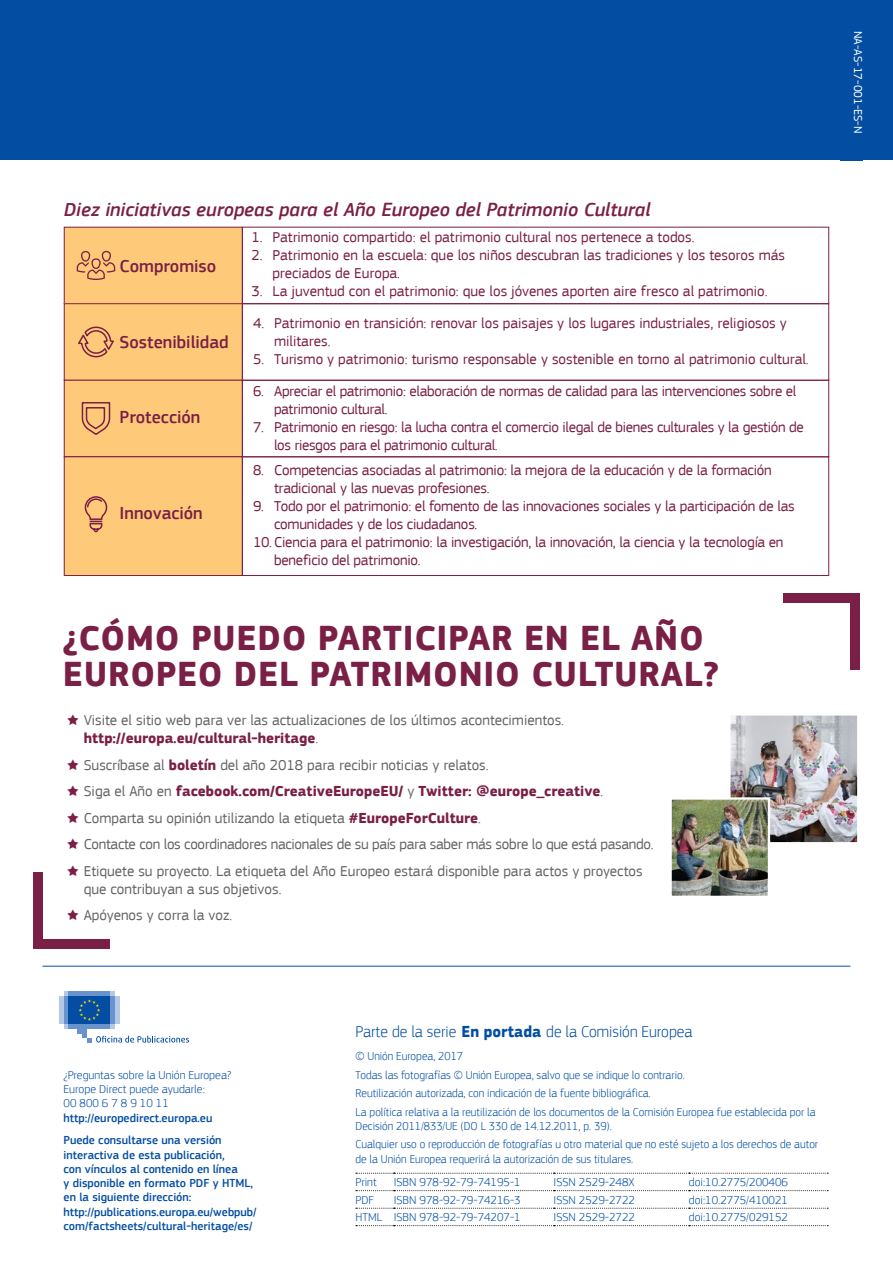
<style>
.page{position:relative;width:893px;height:1263px;background:#fff}
.page>*{position:absolute;margin:0;border:0;box-sizing:border-box;transform-origin:0 0}
.text_titles{font:700 36px/36px "EC Square Sans Pro";letter-spacing:.02em;color:#7a1f45}
.text_sub_titles{font:italic 500 19.65px "EC Square Sans Pro";color:#7a1f45}
.t1{font:500 18px "EC Square Sans Pro";color:#7a1f45}
.identifiers{font:300 16.5px "EC Square Sans Pro";color:#034ea2;scale:.96 1}
.t2{font:15px/18px "EC Square Sans Pro";letter-spacing:-.015em;color:#7a1f45}
.t3{font:15px/18px "EC Square Sans Pro";color:#636466}
.t4{font:15px "EC Square Sans Pro";letter-spacing:-.02em;color:#636466}
.t5{font:700 15px "EC Square Sans Pro";color:#7a1f45}
.Blue-light-11{font:300 12px/14.2px "EC Square Sans Pro";color:#034ea2;scale:.96 1}
.identifiers-2{font:300 12px/14.2px "EC Square Sans Pro";color:#034ea2}
.identifiers-3{font:500 12px/14.2px "EC Square Sans Pro";color:#034ea2}
.body_bullets{font:12px "EC Square Sans Pro";color:#fff}
.s1{color:#7a1f45}
.s2{font-weight:700;color:#7a1f45}
.s3{font-weight:400}
.s4{font-weight:400;color:#636466}
.s5{font-weight:500}
.s6{font-weight:700}
</style>
<div class="page">
<div style="left:0;top:0;width:893px;height:160px;background:#034ea2"></div>
<svg style="left:64px;top:1024px;width:51px;height:4px"></svg>
<svg style="left:64px;top:991px;width:51px;height:5px"></svg>
<div style="left:69px;top:991px;width:41px;height:5px;background:#6993cd"></div>
<hr style="left:69px;top:1024px;width:41px;height:4px;background:#6993cd">
<div style="left:110px;top:996px;width:5px;height:28px;background:#6993cd"></div>
<div style="left:115px;top:996px;width:5px;height:28px;background:#b4c9e6"></div>
<div style="left:64px;top:996px;width:5px;height:28px;background:#6993cd"></div>
<div style="left:59px;top:996px;width:5px;height:28px;background:#b4c9e6"></div>
<div style="left:78px;top:1024px;width:9px;height:9px;background:#6993cd"></div>
<div style="left:82px;top:1024px;width:5px;height:14px;background:#6993cd"></div>
<div style="left:69px;top:996px;width:41px;height:28px;background:#034ea2"></div>
<svg style="left:79px;top:999px;width:21px;height:22px"></svg>
<svg style="left:87px;top:1036px;width:102px;height:6px"></svg>
<svg style="left:356px;top:1173px;width:472px;height:1px"></svg>
<svg style="left:356px;top:1190px;width:472px;height:1px"></svg>
<svg style="left:356px;top:1208px;width:472px;height:1px"></svg>
<svg style="left:356px;top:1225px;width:472px;height:1px"></svg>
<hr style="left:43px;top:966px;width:807px;height:1px;background:#034ea2">
<div style="left:851px;top:593px;width:9px;height:77px;background:#7a1f45"></div>
<div style="left:783px;top:593px;width:77px;height:10px;background:#7a1f45"></div>
<div style="left:33px;top:872px;width:10px;height:76px;background:#7a1f45"></div>
<div style="left:33px;top:939px;width:77px;height:9px;background:#7a1f45"></div>
<img style="left:732px;top:716px;width:124px;height:125px">
<div style="left:728px;top:712px;width:132px;height:133px;border:3px solid #fff"></div>
<img style="left:672px;top:800px;width:95px;height:95px">
<div style="left:669px;top:797px;width:101px;height:101px;border:2px solid #fff"></div>
<div style="left:64px;top:227px;width:178px;height:77px;background:#feca7a"></div>
<div style="left:64px;top:227px;width:179px;height:77px;border:1px solid #7a1f45"></div>
<div style="left:64px;top:304px;width:178px;height:76px;background:#feca7a"></div>
<div style="left:64px;top:303px;width:179px;height:78px;border:1px solid #7a1f45"></div>
<div style="left:64px;top:380px;width:178px;height:77px;background:#feca7a"></div>
<div style="left:64px;top:380px;width:179px;height:77px;border:1px solid #7a1f45"></div>
<div style="left:64px;top:457px;width:178px;height:118px;background:#feca7a"></div>
<div style="left:64px;top:456px;width:179px;height:120px;border:1px solid #7a1f45"></div>
<div style="left:242px;top:303px;width:587px;height:78px;border:1px solid #7a1f45"></div>
<div style="left:242px;top:380px;width:587px;height:77px;border:1px solid #7a1f45"></div>
<div style="left:242px;top:456px;width:587px;height:120px;border:1px solid #7a1f45"></div>
<svg style="left:77px;top:251px;width:38px;height:29px"></svg>
<svg style="left:78px;top:327px;width:36px;height:30px"></svg>
<svg style="left:82px;top:402px;width:28px;height:33px"></svg>
<svg style="left:85px;top:496px;width:22px;height:36px"></svg>
<p class="text_sub_titles" style="left:64px;top:198px;width:588px">Diez iniciativas europeas para el Año Europeo del Patrimonio Cultural</p>
<p class="t1" style="left:120px;top:255px;width:98px">Compromiso</p>
<p class="t1" style="left:120px;top:331px;width:111px">Sostenibilidad</p>
<p class="t1" style="left:120px;top:407px;width:82px">Protección</p>
<p class="t1" style="left:120px;top:503px;width:85px">Innovación</p>
<p class="t2" style="left:251px;top:228px;width:445px">1. Patrimonio compartido: el patrimonio cultural nos pertenece a todos.</p>
<p class="t2" style="left:272px;top:246px;width:514px;text-indent:-21px">2. Patrimonio en la escuela: que los niños descubran las tradiciones y los tesoros más preciados de Europa.</p>
<p class="t2" style="left:251px;top:282px;width:518px">3. La juventud con el patrimonio: que los jóvenes aporten aire fresco al patrimonio.</p>
<p class="t2" style="left:274px;top:314px;width:514px;text-indent:-21px">4. Patrimonio en transición: renovar los paisajes y los lugares industriales, religiosos y militares.</p>
<p class="t2" style="left:253px;top:350px;width:557px">5. Turismo y patrimonio: turismo responsable y sostenible en torno al patrimonio cultural.</p>
<p class="t2" style="left:274px;top:383px;width:524px;text-indent:-21px">6. Apreciar el patrimonio: elaboración de normas de calidad para las intervenciones sobre el patrimonio cultural.</p>
<p class="t2" style="left:274px;top:419px;width:531px;text-indent:-21px">7. Patrimonio en riesgo: la lucha contra el comercio ilegal de bienes culturales y la gestión de los riesgos para el patrimonio cultural.</p>
<p class="t2" style="left:274px;top:461px;width:499px;text-indent:-21px">8. Competencias asociadas al patrimonio: la mejora de la educación y de la formación tradicional y las nuevas profesiones.</p>
<p class="t2" style="left:274px;top:497px;width:522px;text-indent:-21px">9. Todo por el patrimonio: el fomento de las innovaciones sociales y la participación de las comunidades y de los ciudadanos.</p>
<p class="t2" style="left:274px;top:533px;width:511px;text-indent:-21px">10. Ciencia para el patrimonio: la investigación, la innovación, la ciencia y la tecnología en beneficio del patrimonio.</p>
<p class="text_titles" style="left:63px;top:621px;width:658px">¿CÓMO PUEDO PARTICIPAR EN EL AÑO<br>EUROPEO DEL PATRIMONIO CULTURAL?</p>
<p class="t3" style="left:84px;top:712px;width:482px;text-indent:-17px"><span class="s1">★</span> Visite el sitio web para ver las actualizaciones de los últimos acontecimientos. <span class="s2">http://europa.eu/cultural-heritage</span>.</p>
<p class="t3" style="left:67px;top:756px;width:423px"><span class="s1">★</span> Suscríbase al <span class="s2">boletín</span> del año 2018 para recibir noticias y relatos.</p>
<p class="t5" style="left:67px;top:782px;width:538px"><span class="s3">★</span> <span class="s4">Siga el Año en</span> facebook.com/CreativeEuropeEU/ <span class="s4">y</span> Twitter: @europe_creative<span class="s4">.</span></p>
<p class="t3" style="left:67px;top:809px;width:416px"><span class="s1">★</span> Comparta su opinión utilizando la etiqueta <span class="s2">#EuropeForCulture</span>.</p>
<p class="t4" style="left:67px;top:836px;width:588px"><span class="s1">★</span> Contacte con los coordinadores nacionales de su país para saber más sobre lo que está pasando.</p>
<p class="t3" style="left:84px;top:862px;width:560px;text-indent:-17px"><span class="s1">★</span> Etiquete su proyecto. La etiqueta del Año Europeo estará disponible para actos y proyectos que contribuyan a sus objetivos.</p>
<p class="t3" style="left:67px;top:907px;width:167px"><span class="s1">★</span> Apóyenos y corra la voz.</p>
<p class="body_bullets" style="left:865px;top:31px;width:104px;rotate:90deg">NA-AS-17-001-ES-N</p>
<p class="body_bullets" style="left:865px;top:126px;width:8px;rotate:90deg">C</p>
<p class="identifiers-2" style="left:64px;top:1067px;width:169px">¿Preguntas sobre la Unión Europea?<br>Europe Direct puede ayudarle:<br>00 800 6 7 8 9 10 11 <span class="s5">http://europedirect.europa.eu</span></p>
<p class="identifiers-3" style="left:64px;top:1133px;width:195px">Puede consultarse una versión interactiva de esta publicación,<br>con vínculos al contenido en línea<br>y disponible en formato PDF y HTML, en la siguiente dirección: http://publications.europa.eu/webpub/ com/factsheets/cultural-heritage/es/</p>
<p class="identifiers" style="left:356px;top:1022px;width:352px">Parte de la serie <span class="s6">En portada</span> de la Comisión Europea</p>
<p class="Blue-light-11" style="left:356px;top:1049px;width:114px">© Unión Europea, 2017</p>
<p class="Blue-light-11" style="left:356px;top:1067px;width:344px">Todas las fotografías © Unión Europea, salvo que se indique lo contrario.</p>
<p class="Blue-light-11" style="left:356px;top:1086px;width:309px">Reutilización autorizada, con indicación de la fuente bibliográfica.</p>
<p class="Blue-light-11" style="left:356px;top:1104px;width:481px">La política relativa a la reutilización de los documentos de la Comisión Europea fue establecida por la<br>Decisión 2011/833/UE (DO L 330 de 14.12.2011, p. 39).</p>
<p class="Blue-light-11" style="left:356px;top:1137px;width:483px">Cualquier uso o reproducción de fotografías u otro material que no esté sujeto a los derechos de autor de la Unión Europea requerirá la autorización de sus titulares.</p>
<p class="identifiers-2" style="left:356px;top:1175px;width:23px">Print</p>
<p class="identifiers-2" style="left:394px;top:1175px;width:129px">ISBN 978-92-79-74195-1</p>
<p class="identifiers-2" style="left:554px;top:1175px;width:82px">ISSN 2529-248X</p>
<p class="identifiers-2" style="left:689px;top:1175px;width:101px">doi:10.2775/200406</p>
<p class="identifiers-2" style="left:356px;top:1193px;width:20px">PDF</p>
<p class="identifiers-2" style="left:394px;top:1193px;width:129px">ISBN 978-92-79-74216-3</p>
<p class="identifiers-2" style="left:554px;top:1193px;width:83px">ISSN 2529-2722</p>
<p class="identifiers-2" style="left:689px;top:1193px;width:101px">doi:10.2775/410021</p>
<p class="identifiers-2" style="left:356px;top:1210px;width:28px">HTML</p>
<p class="identifiers-2" style="left:394px;top:1210px;width:129px">ISBN 978-92-79-74207-1</p>
<p class="identifiers-2" style="left:554px;top:1210px;width:83px">ISSN 2529-2722</p>
<p class="identifiers-2" style="left:689px;top:1210px;width:101px">doi:10.2775/029152</p>
</div>
